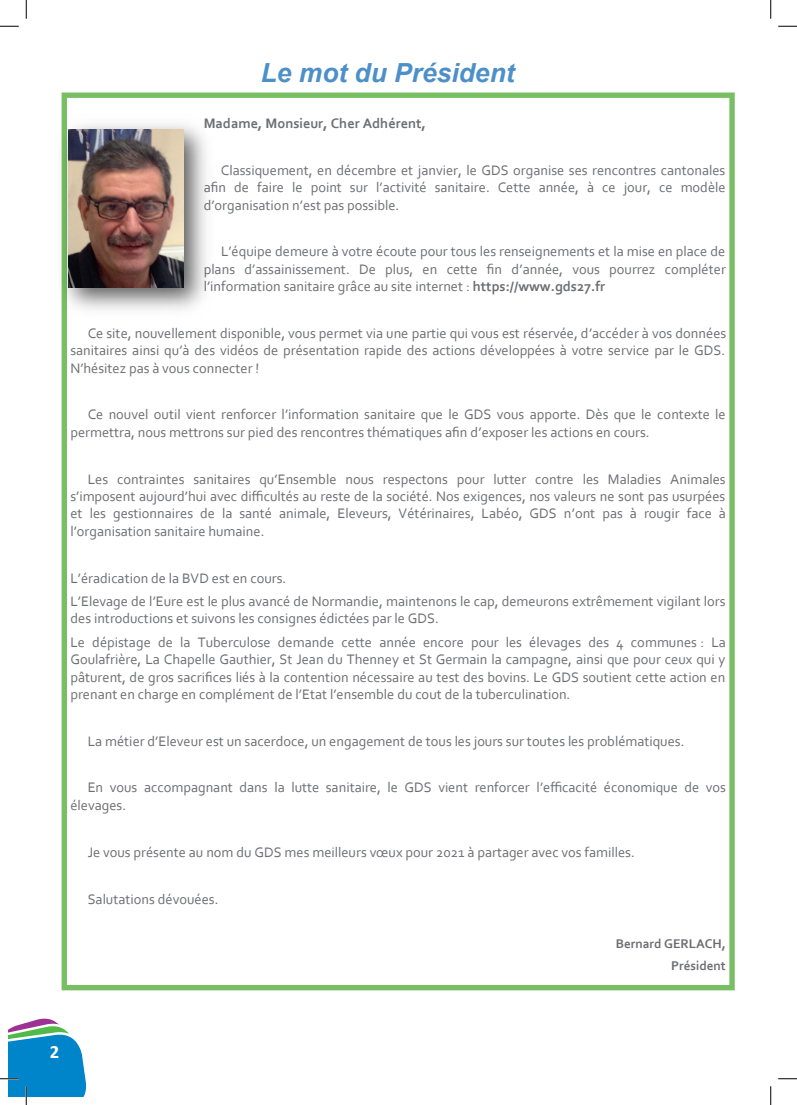
<style>
.page{position:relative;width:797px;height:1105px;background:#fff}
.page>*{position:absolute;margin:0;border:0;box-sizing:border-box;transform-origin:0 0}
.t1{font:italic 700 26.38px "Arial";color:#4d90c8}
.t2{font:700 18.75px "Calibri";color:#fff}
.t3{font:14.38px/17.4px "Corbel";color:#6d6e71;text-align:justify}
.t4{font:700 14.38px "Corbel";color:#6d6e71}
.t5{font:700 13.25px/21.9px "Corbel";color:#6d6e71;text-align:right}
.s1{font-weight:700}
</style>
<div class="page">
<div style="left:62px;top:93px;width:672px;height:897px;border:5px solid #78bf64"></div>
<img style="left:61px;top:111px;width:145px;height:212px">
<img style="left:68px;top:129px;width:115px;height:158px">
<svg style="left:0;top:25px;width:19px;height:2px"></svg>
<svg style="left:778px;top:25px;width:19px;height:2px"></svg>
<svg style="left:778px;top:1078px;width:19px;height:1px"></svg>
<svg style="left:25px;top:0;width:2px;height:19px"></svg>
<svg style="left:0;top:1018px;width:87px;height:87px"></svg>
<svg style="left:770px;top:0;width:1px;height:19px"></svg>
<svg style="left:770px;top:1086px;width:1px;height:19px"></svg>
<h1 class="t1" style="left:261px;top:55px;width:255px">Le mot du Président</h1>
<p class="t4" style="left:204px;top:114px;width:224px">Madame, Monsieur, Cher Adhérent,</p>
<p class="t3" style="left:204px;top:161px;width:523px;text-indent:17px">Classiquement, en décembre et janvier, le GDS organise ses rencontres cantonales afin de faire le point sur l’activité sanitaire. Cette année, à ce jour, ce modèle d’organisation n’est pas possible.</p>
<p class="t3" style="left:204px;top:242px;width:523px;text-indent:17px">L’équipe demeure à votre écoute pour tous les renseignements et la mise en place de plans d’assainissement. De plus, en cette fin d’année, vous pourrez compléter l’information sanitaire grâce au site internet : <span class="s1">https://www.gds27.fr</span></p>
<p class="t3" style="left:70px;top:324px;width:657px;text-indent:17px">Ce site, nouvellement disponible, vous permet via une partie qui vous est réservée, d’accéder à vos données sanitaires ainsi qu’à des vidéos de présentation rapide des actions développées à votre service par le GDS.<br>N’hésitez pas à vous connecter !</p>
<p class="t3" style="left:70px;top:406px;width:656px;text-indent:17px">Ce nouvel outil vient renforcer l’information sanitaire que le GDS vous apporte. Dès que le contexte le permettra, nous mettrons sur pied des rencontres thématiques afin d’exposer les actions en cours.</p>
<p class="t3" style="left:70px;top:470px;width:657px;text-indent:17px">Les contraintes sanitaires qu’Ensemble nous respectons pour lutter contre les Maladies Animales s’imposent aujourd’hui avec difficultés au reste de la société. Nos exigences, nos valeurs ne sont pas usurpées et les gestionnaires de la santé animale, Eleveurs, Vétérinaires, Labéo, GDS n’ont pas à rougir face à l’organisation sanitaire humaine.</p>
<p class="t3" style="left:70px;top:566px;width:656px;line-height:23.4px">L’éradication de la BVD est en cours.<br>L’Elevage de l’Eure est le plus avancé de Normandie, maintenons le cap, demeurons extrêmement vigilant lors</p>
<p class="t3" style="left:70px;top:606px;width:657px;line-height:23.4px">des introductions et suivons les consignes édictées par le GDS.<br>Le dépistage de la Tuberculose demande cette année encore pour les élevages des 4 communes : La</p>
<p class="t3" style="left:70px;top:650px;width:656px">Goulafrière, La Chapelle Gauthier, St Jean du Thenney et St Germain la campagne, ainsi que pour ceux qui y pâturent, de gros sacrifices liés à la contention nécessaire au test des bovins. Le GDS soutient cette action en prenant en charge en complément de l’Etat l’ensemble du cout de la tuberculination.</p>
<p class="t3" style="left:88px;top:732px;width:598px">La métier d’Eleveur est un sacerdoce, un engagement de tous les jours sur toutes les problématiques.</p>
<p class="t3" style="left:70px;top:778px;width:657px;text-indent:17px">En vous accompagnant dans la lutte sanitaire, le GDS vient renforcer l’efficacité économique de vos élevages.</p>
<p class="t3" style="left:88px;top:843px;width:548px">Je vous présente au nom du GDS mes meilleurs vœux pour 2021 à partager avec vos familles.</p>
<p class="t3" style="left:88px;top:890px;width:132px">Salutations dévouées.</p>
<p class="t5" style="left:615px;top:932px;width:112px">Bernard GERLACH,<br>Président</p>
<h2 class="t2" style="left:50px;top:1040px;width:11px">2</h2>
</div>
